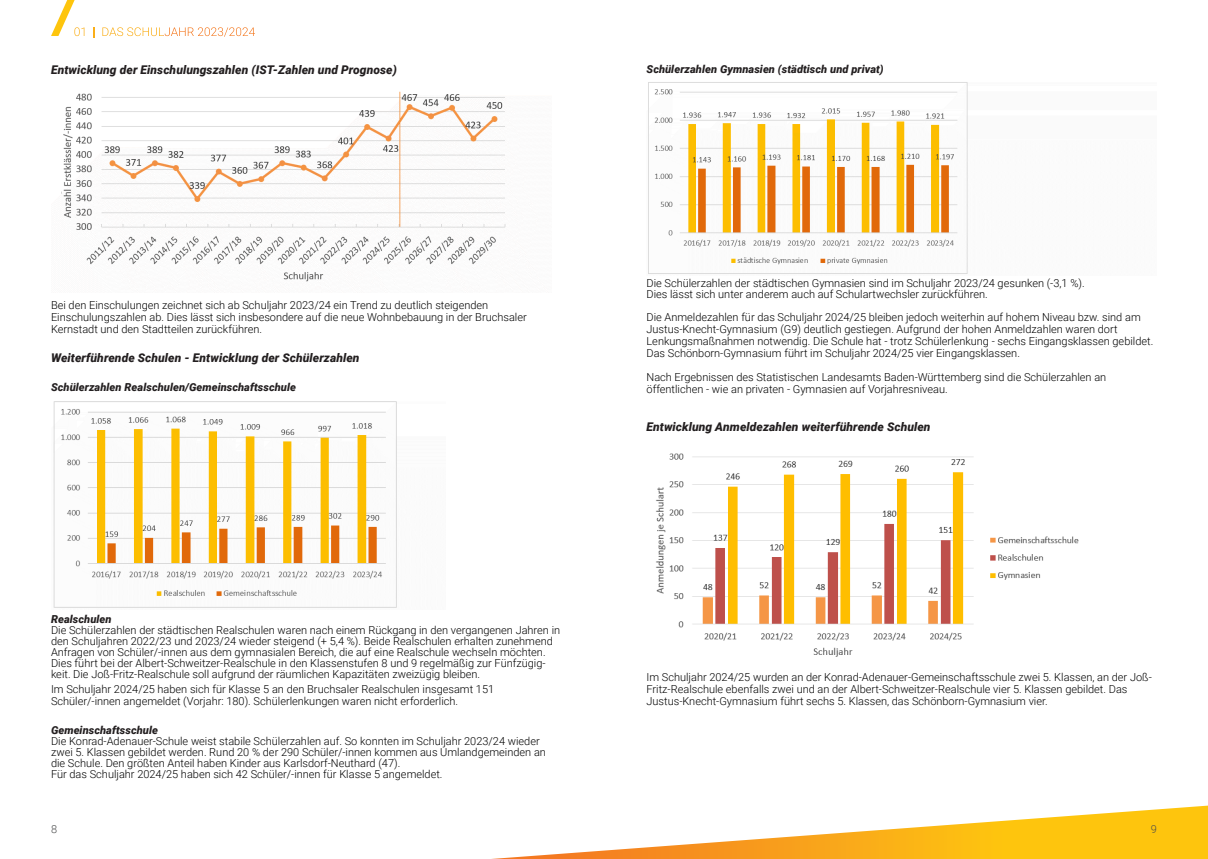
<style>
.page{position:relative;width:1208px;height:859px;background:#fff}
.page>*{position:absolute;margin:0;border:0;box-sizing:border-box;transform-origin:0 0}
.t1{font:italic 900 12px "Roboto";letter-spacing:.005em;color:#231f20}
.t2{font:300 11px/12px "Roboto";color:#000001}
.t3{font:italic 900 11px "Roboto";letter-spacing:.005em;color:#231f20}
.t4{font:300 11px "Roboto";color:#4b4c4d}
</style>
<div class="page">
<svg style="left:492px;top:806px;width:716px;height:53px"></svg>
<img style="left:61px;top:91px;width:445px;height:191px">
<svg style="left:102px;top:27px;width:153px;height:10px"></svg>
<svg style="left:51px;top:0;width:33px;height:36px"></svg>
<img style="left:656px;top:453px;width:423px;height:204px">
<img style="left:648px;top:82px;width:320px;height:192px">
<img style="left:53px;top:401px;width:344px;height:207px">
<p class="t1" style="left:51px;top:65px;width:347px">Entwicklung der Einschulungszahlen (IST-Zahlen und Prognose)</p>
<p class="t2" style="left:51px;top:300px;width:477px">Bei den Einschulungen zeichnet sich ab Schuljahr 2023/24 ein Trend zu deutlich steigenden<br>Einschulungszahlen ab. Dies lässt sich insbesondere auf die neue Wohnbebauung in der Bruchsaler<br>Kernstadt und den Stadtteilen zurückführen.</p>
<p class="t1" style="left:51px;top:353px;width:310px">Weiterführende Schulen - Entwicklung der Schülerzahlen</p>
<p class="t3" style="left:51px;top:382px;width:246px">Schülerzahlen Realschulen/Gemeinschaftsschule</p>
<p class="t3" style="left:51px;top:614px;width:62px">Realschulen</p>
<p class="t2" style="left:51px;top:625px;width:510px;line-height:11px">Die Schülerzahlen der städtischen Realschulen waren nach einem Rückgang in den vergangenen Jahren in den Schuljahren 2022/23 und 2023/24 wieder steigend (+ 5,4 %). Beide Realschulen erhalten zunehmend Anfragen von Schüler/-innen aus dem gymnasialen Bereich, die auf eine Realschule wechseln möchten.<br>Dies führt bei der Albert-Schweitzer-Realschule in den Klassenstufen 8 und 9 regelmäßig zur Fünfzügig&shy;keit. Die Joß-Fritz-Realschule soll aufgrund der räumlichen Kapazitäten zweizügig bleiben.</p>
<p class="t2" style="left:51px;top:684px;width:445px">Im Schuljahr 2024/25 haben sich für Klasse 5 an den Bruchsaler Realschulen insgesamt 151<br>Schüler/-innen angemeldet (Vorjahr: 180). Schülerlenkungen waren nicht erforderlich.</p>
<p class="t3" style="left:51px;top:725px;width:108px">Gemeinschaftsschule</p>
<p class="t2" style="left:51px;top:736px;width:496px;line-height:11px">Die Konrad-Adenauer-Schule weist stabile Schülerzahlen auf. So konnten im Schuljahr 2023/24 wieder zwei 5. Klassen gebildet werden. Rund 20 % der 290 Schüler/-innen kommen aus Umlandgemeinden an die Schule. Den größten Anteil haben Kinder aus Karlsdorf-Neuthard (47).<br>Für das Schuljahr 2024/25 haben sich 42 Schüler/-innen für Klasse 5 angemeldet.</p>
<p class="t3" style="left:646px;top:65px;width:239px">Schülerzahlen Gymnasien (städtisch und privat)</p>
<p class="t2" style="left:646px;top:279px;width:440px;line-height:11px">Die Schülerzahlen der städtischen Gymnasien sind im Schuljahr 2023/24 gesunken (-3,1 %).<br>Dies lässt sich unter anderem auch auf Schulartwechsler zurückführen.</p>
<p class="t2" style="left:646px;top:312px;width:508px">Die Anmeldezahlen für das Schuljahr 2024/25 bleiben jedoch weiterhin auf hohem Niveau bzw. sind am Justus-Knecht-Gymnasium (G9) deutlich gestiegen. Aufgrund der hohen Anmeldzahlen waren dort Lenkungsmaßnahmen notwendig. Die Schule hat - trotz Schülerlenkung - sechs Eingangsklassen gebildet.<br>Das Schönborn-Gymnasium führt im Schuljahr 2024/25 vier Eingangsklassen.</p>
<p class="t2" style="left:646px;top:372px;width:461px">Nach Ergebnissen des Statistischen Landesamts Baden-Württemberg sind die Schülerzahlen an öffentlichen - wie an privaten - Gymnasien auf Vorjahresniveau.</p>
<p class="t1" style="left:646px;top:422px;width:285px">Entwicklung Anmeldezahlen weiterführende Schulen</p>
<p class="t2" style="left:646px;top:672px;width:507px">Im Schuljahr 2024/25 wurden an der Konrad-Adenauer-Gemeinschaftsschule zwei 5. Klassen, an der Joß-<br>Fritz-Realschule ebenfalls zwei und an der Albert-Schweitzer-Realschule vier 5. Klassen gebildet. Das<br>Justus-Knecht-Gymnasium führt sechs 5. Klassen, das Schönborn-Gymnasium vier.</p>
<p class="t4" style="left:51px;top:825px;width:8px">8</p>
<p class="t4" style="left:1150px;top:825px;width:8px">9</p>
</div>
